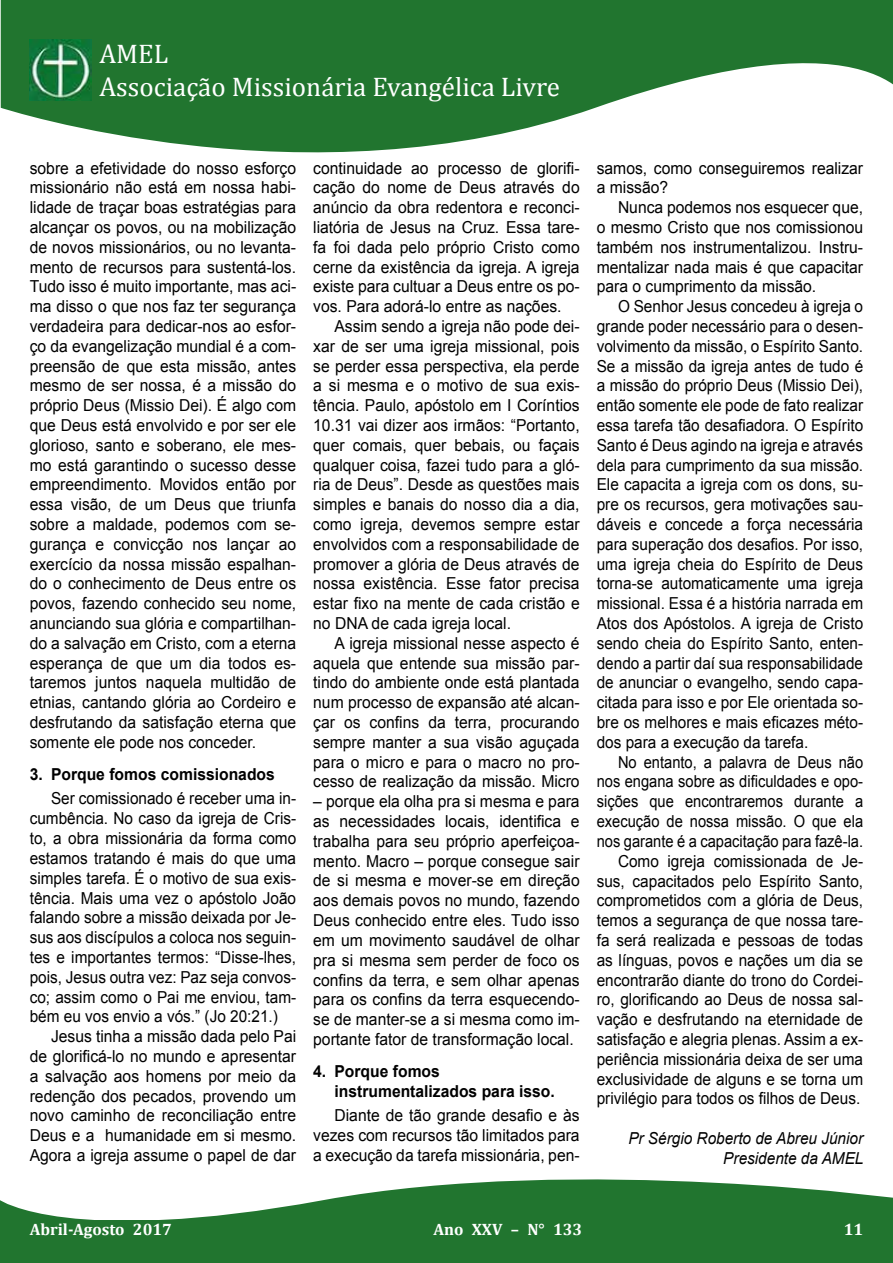
<style>
.page{position:relative;width:893px;height:1263px;background:#fff}
.page>*{position:absolute;margin:0;border:0;box-sizing:border-box;transform-origin:0 0}
.t1{font:27px/32.4px "Cambria";color:#fff}
.t2{font:16.5px/19.8px "Arial";color:#000;text-align:justify;scale:.95 1}
.t3{font:16.5px/19.8px "Arial";color:#000;text-align:justify;scale:.93 1}
.t4{font:16.5px/19.8px "Arial";color:#000;text-align:right;scale:.89 1}
.t5{font:700 16.5px/19.8px "Arial";color:#000;scale:.95 1}
.t6{font:italic 16.5px/19.8px "Arial";color:#000;text-align:right;scale:.93 1}
.t7{font:700 16.5px "Cambria";color:#fff}
</style>
<div class="page">
<svg style="left:0;top:1179px;width:893px;height:84px;fill:#21752f"></svg>
<svg style="left:1px;top:0;width:892px;height:153px;fill:#21752f"></svg>
<div style="left:30px;top:1220px;width:833px;height:14px;background:#21752f"></div>
<div style="left:99px;top:30px;width:479px;height:78px;background:#21752f"></div>
<img style="left:30px;top:40px;width:62px;height:61px">
<h1 class="t1" style="left:99px;top:38px;width:462px">AMEL<br>Associação Missionária Evangélica Livre</h1>
<p class="t2" style="left:30px;top:158px;width:282px">sobre a efetividade do nosso esforço missionário não está em nossa habi&shy;lidade de traçar boas estratégias para alcançar os povos, ou na mobilização de novos missionários, ou no levanta&shy;mento de recursos para sustentá-los.<br>Tudo isso é muito importante, mas aci&shy;ma disso o que nos faz ter segurança verdadeira para dedicar-nos ao esfor&shy;ço da evangelização mundial é a com&shy;preensão de que esta missão, antes mesmo de ser nossa, é a missão do próprio Deus (Missio Dei). É algo com que Deus está envolvido e por ser ele glorioso, santo e soberano, ele mes&shy;mo está garantindo o sucesso desse empreendimento. Movidos então por essa visão, de um Deus que triunfa sobre a maldade, podemos com se&shy;gurança e convicção nos lançar ao exercício da nossa missão espalhan&shy;do o conhecimento de Deus entre os povos, fazendo conhecido seu nome, anunciando sua glória e compartilhan&shy;do a salvação em Cristo, com a eterna esperança de que um dia todos es&shy;taremos juntos naquela multidão de etnias, cantando glória ao Cordeiro e desfrutando da satisfação eterna que somente ele pode nos conceder.</p>
<p class="t5" style="left:30px;top:765px;width:260px">3. Porque fomos comissionados</p>
<p class="t3" style="left:30px;top:789px;width:288px;text-indent:21px">Ser comissionado é receber uma in&shy;cumbência. No caso da igreja de Cris&shy;to, a obra missionária da forma como estamos tratando é mais do que uma simples tarefa. É o motivo de sua exis&shy;tência. Mais uma vez o apóstolo João falando sobre a missão deixada por Je&shy;sus aos discípulos a coloca nos seguin&shy;tes e importantes termos: “Disse-lhes, pois, Jesus outra vez: Paz seja convos&shy;co; assim como o Pai me enviou, tam&shy;bém eu vos envio a vós.” (Jo 20:21.)</p>
<p class="t2" style="left:30px;top:1026px;width:282px;text-indent:21px">Jesus tinha a missão dada pelo Pai de glorificá-lo no mundo e apresentar a salvação aos homens por meio da redenção dos pecados, provendo um novo caminho de reconciliação entre Deus e a humanidade em si mesmo.<br>Agora a igreja assume o papel de dar</p>
<p class="t2" style="left:313px;top:158px;width:282px">continuidade ao processo de glorifi&shy;cação do nome de Deus através do anúncio da obra redentora e reconci&shy;liatória de Jesus na Cruz. Essa tare&shy;fa foi dada pelo próprio Cristo como cerne da existência da igreja. A igreja existe para cultuar a Deus entre os po&shy;vos. Para adorá-lo entre as nações.</p>
<p class="t2" style="left:313px;top:316px;width:282px;text-indent:21px">Assim sendo a igreja não pode dei&shy;xar de ser uma igreja missional, pois se perder essa perspectiva, ela perde a si mesma e o motivo de sua exis&shy;tência. Paulo, apóstolo em I Coríntios 10.31 vai dizer aos irmãos: “Portanto, quer comais, quer bebais, ou façais qualquer coisa, fazei tudo para a gló&shy;ria de Deus”. Desde as questões mais simples e banais do nosso dia a dia, como igreja, devemos sempre estar envolvidos com a responsabilidade de promover a glória de Deus através de nossa existência. Esse fator precisa estar fixo na mente de cada cristão e no DNA de cada igreja local.</p>
<p class="t2" style="left:313px;top:633px;width:282px;text-indent:21px">A igreja missional nesse aspecto é aquela que entende sua missão par&shy;tindo do ambiente onde está plantada num processo de expansão até alcan&shy;çar os confins da terra, procurando sempre manter a sua visão aguçada para o micro e para o macro no pro&shy;cesso de realização da missão. Micro</p>
<p class="t2" style="left:313px;top:792px;width:282px">– porque ela olha pra si mesma e para as necessidades locais, identifica e trabalha para seu próprio aperfeiçoa&shy;mento. Macro – porque consegue sair de si mesma e mover-se em direção aos demais povos no mundo, fazendo Deus conhecido entre eles. Tudo isso em um movimento saudável de olhar pra si mesma sem perder de foco os confins da terra, e sem olhar apenas para os confins da terra esquecendo&shy;se de manter-se a si mesma como im&shy;portante fator de transformação local.</p>
<p class="t5" style="left:334px;top:1062px;width:233px;text-indent:-21px">4. Porque fomos instrumentalizados para isso.</p>
<p class="t2" style="left:313px;top:1106px;width:282px;text-indent:21px">Diante de tão grande desafio e às vezes com recursos tão limitados para a execução da tarefa missionária, pen-</p>
<p class="t2" style="left:597px;top:158px;width:282px">samos, como conseguiremos realizar a missão?</p>
<p class="t2" style="left:597px;top:198px;width:282px;text-indent:21px">Nunca podemos nos esquecer que, o mesmo Cristo que nos comissionou também nos instrumentalizou. Instru&shy;mentalizar nada mais é que capacitar para o cumprimento da missão.</p>
<p class="t3" style="left:597px;top:297px;width:288px;text-indent:21px">O Senhor Jesus concedeu à igreja o grande poder necessário para o desen&shy;volvimento da missão, o Espírito Santo.<br>Se a missão da igreja antes de tudo é a missão do próprio Deus (Missio Dei), então somente ele pode de fato realizar essa tarefa tão desafiadora. O Espírito Santo é Deus agindo na igreja e através dela para cumprimento da sua missão.<br>Ele capacita a igreja com os dons, su&shy;pre os recursos, gera motivações sau&shy;dáveis e concede a força necessária para superação dos desafios. Por isso, uma igreja cheia do Espírito de Deus torna-se automaticamente uma igreja missional. Essa é a história narrada em Atos dos Apóstolos. A igreja de Cristo sendo cheia do Espírito Santo, enten&shy;dendo a partir daí sua responsabilidade de anunciar o evangelho, sendo capa&shy;citada para isso e por Ele orientada so&shy;bre os melhores e mais eficazes méto&shy;dos para a execução da tarefa.</p>
<p class="t4" style="left:597px;top:752px;width:301px">No entanto, a palavra de Deus não nos engana sobre as dificuldades e opo&shy;sições que encontraremos durante a execução de nossa missão. O que ela nos garante é a capacitação para fazê-la.<br>Como igreja comissionada de Je&shy;sus, capacitados pelo Espírito Santo, comprometidos com a glória de Deus, temos a segurança de que nossa tare&shy;fa será realizada e pessoas de todas as línguas, povos e nações um dia se encontrarão diante do trono do Cordei&shy;ro, glorificando ao Deus de nossa sal&shy;vação e desfrutando na eternidade de satisfação e alegria plenas. Assim a ex&shy;periência missionária deixa de ser uma exclusividade de alguns e se torna um privilégio para todos os filhos de Deus.</p>
<p class="t6" style="left:628px;top:1128px;width:254px">Pr Sérgio Roberto de Abreu Júnior<br>Presidente da AMEL</p>
<p class="t7" style="left:30px;top:1217px;width:144px">Abril-Agosto 2017</p>
<p class="t7" style="left:433px;top:1217px;width:150px">Ano XXV – N° 133</p>
<p class="t7" style="left:844px;top:1217px;width:21px">11</p>
</div>
